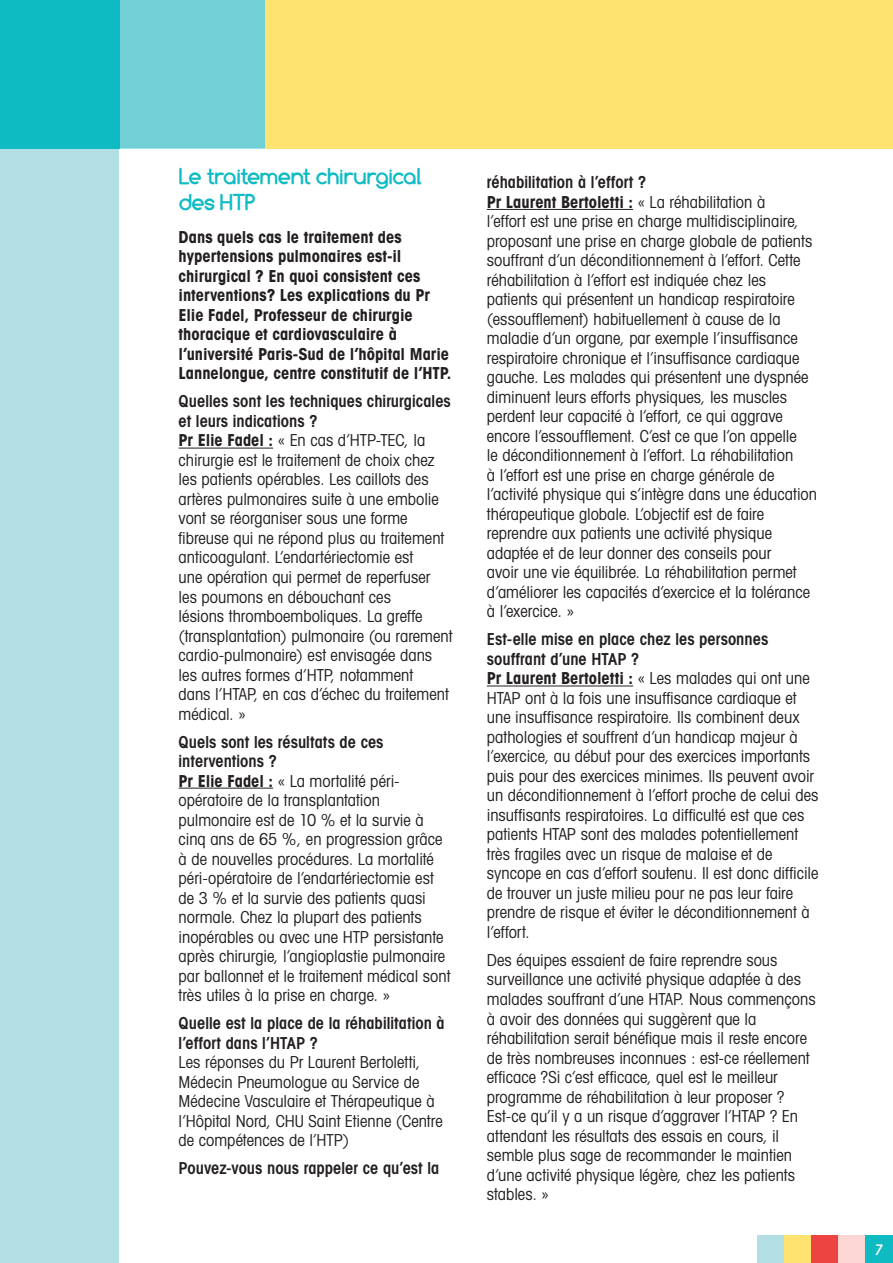
<style>
.page{position:relative;width:893px;height:1263px;background:#b1dfe4}
.page>*{position:absolute;margin:0;border:0;box-sizing:border-box;transform-origin:0 0}
.t1{font:700 22.5px/25.5px "Comfortaa";letter-spacing:-.015em;color:#0fbbc4}
.t2{font:condensed 16.5px/19.5px "Avant Garde";color:#231f20}
.t3{font:700 condensed 16.5px/19.5px "Avant Garde";color:#231f20}
.t4{font:600 condensed 16.5px/19.5px "Avant Garde";color:#231f20}
.t5{font:700 15px "Comfortaa";color:#fff}
.s1{font-weight:600}
.s2{font-weight:700}
</style>
<div class="page">
<div style="left:119px;top:148px;width:774px;height:1115px;background:#fff"></div>
<div style="left:0;top:0;width:119px;height:148px;background:#0fbbc3"></div>
<div style="left:117px;top:0;width:149px;height:148px;background:#70d0d6"></div>
<div style="left:757px;top:1236px;width:27px;height:27px;background:#b1dfe4"></div>
<div style="left:784px;top:1236px;width:27px;height:27px;background:#ffe371"></div>
<div style="left:811px;top:1236px;width:28px;height:27px;background:#ee4441"></div>
<div style="left:839px;top:1236px;width:27px;height:27px;background:#fbd6d2"></div>
<div style="left:866px;top:1236px;width:27px;height:27px;background:#0fbbc3"></div>
<hr style="left:179px;top:448px;width:94px;height:1px;background:#231f20">
<hr style="left:179px;top:788px;width:94px;height:1px;background:#231f20">
<hr style="left:487px;top:209px;width:146px;height:1px;background:#231f20">
<hr style="left:487px;top:685px;width:146px;height:1px;background:#231f20">
<div style="left:266px;top:0;width:627px;height:149px;background:#ffe371"></div>
<h1 class="t1" style="left:179px;top:164px;width:244px">Le traitement chirurgical des HTP</h1>
<p class="t3" style="left:179px;top:227px;width:274px">Dans quels cas le traitement des hypertensions pulmonaires est-il chirurgical ? En quoi consistent ces interventions? Les explications du Pr Elie Fadel, Professeur de chirurgie thoracique et cardiovasculaire à l’université Paris-Sud de l’hôpital Marie Lannelongue, centre constitutif de l’HTP.</p>
<p class="t2" style="left:179px;top:391px;width:275px"><span class="s1">Quelles sont les techniques chirurgicales et leurs indications ?<br></span><span class="s2">Pr Elie Fadel :</span> « En cas d’HTP-TEC, la chirurgie est le traitement de choix chez les patients opérables. Les caillots des artères pulmonaires suite à une embolie vont se réorganiser sous une forme fibreuse qui ne répond plus au traitement anticoagulant. L’endartériectomie est<br>une opération qui permet de reperfuser les poumons en débouchant ces<br>lésions thromboemboliques. La greffe (transplantation) pulmonaire (ou rarement cardio-pulmonaire) est envisagée dans les autres formes d’HTP, notamment<br>dans l’HTAP, en cas d’échec du traitement médical. »</p>
<p class="t2" style="left:179px;top:731px;width:273px"><span class="s1">Quels sont les résultats de ces interventions ?<br></span><span class="s2">Pr Elie Fadel :</span> « La mortalité péri&shy;opératoire de la transplantation pulmonaire est de 10 % et la survie à cinq ans de 65 %, en progression grâce à de nouvelles procédures. La mortalité péri-opératoire de l’endartériectomie est de 3 % et la survie des patients quasi normale. Chez la plupart des patients inopérables ou avec une HTP persistante après chirurgie, l’angioplastie pulmonaire par ballonnet et le traitement médical sont très utiles à la prise en charge. »</p>
<p class="t4" style="left:179px;top:1013px;width:268px">Quelle est la place de la réhabilitation à l’effort dans l’HTAP ?</p>
<p class="t2" style="left:179px;top:1052px;width:266px">Les réponses du Pr Laurent Bertoletti, Médecin Pneumologue au Service de Médecine Vasculaire et Thérapeutique à l’Hôpital Nord, CHU Saint Etienne (Centre de compétences de l’HTP)</p>
<p class="t4" style="left:179px;top:1158px;width:262px">Pouvez-vous nous rappeler ce qu’est la</p>
<p class="t2" style="left:487px;top:172px;width:332px"><span class="s1">réhabilitation à l’effort ?<br></span><span class="s2">Pr Laurent Bertoletti :</span> « La réhabilitation à<br>l’effort est une prise en charge multidisciplinaire, proposant une prise en charge globale de patients souffrant d’un déconditionnement à l’effort. Cette réhabilitation à l’effort est indiquée chez les patients qui présentent un handicap respiratoire (essoufflement) habituellement à cause de la maladie d’un organe, par exemple l’insuffisance respiratoire chronique et l’insuffisance cardiaque gauche. Les malades qui présentent une dyspnée diminuent leurs efforts physiques, les muscles perdent leur capacité à l’effort, ce qui aggrave encore l’essoufflement. C’est ce que l’on appelle<br>le déconditionnement à l’effort. La réhabilitation<br>à l’effort est une prise en charge générale de l’activité physique qui s’intègre dans une éducation thérapeutique globale. L’objectif est de faire reprendre aux patients une activité physique adaptée et de leur donner des conseils pour<br>avoir une vie équilibrée. La réhabilitation permet d’améliorer les capacités d’exercice et la tolérance à l’exercice. »</p>
<p class="t2" style="left:487px;top:629px;width:333px"><span class="s1">Est-elle mise en place chez les personnes souffrant d’une HTAP ?<br></span><span class="s2">Pr Laurent Bertoletti :</span> « Les malades qui ont une HTAP ont à la fois une insuffisance cardiaque et une insuffisance respiratoire. Ils combinent deux pathologies et souffrent d’un handicap majeur à l’exercice, au début pour des exercices importants puis pour des exercices minimes. Ils peuvent avoir un déconditionnement à l’effort proche de celui des insuffisants respiratoires. La difficulté est que ces patients HTAP sont des malades potentiellement très fragiles avec un risque de malaise et de syncope en cas d’effort soutenu. Il est donc difficile de trouver un juste milieu pour ne pas leur faire prendre de risque et éviter le déconditionnement à l’effort.</p>
<p class="t2" style="left:487px;top:950px;width:330px">Des équipes essaient de faire reprendre sous surveillance une activité physique adaptée à des malades souffrant d’une HTAP. Nous commençons à avoir des données qui suggèrent que la réhabilitation serait bénéfique mais il reste encore de très nombreuses inconnues : est-ce réellement efficace ?Si c’est efficace, quel est le meilleur programme de réhabilitation à leur proposer ?<br>Est-ce qu’il y a un risque d’aggraver l’HTAP ? En attendant les résultats des essais en cours, il semble plus sage de recommander le maintien d’une activité physique légère, chez les patients stables. »</p>
<p class="t5" style="left:876px;top:1241px;width:9px">7</p>
</div>
